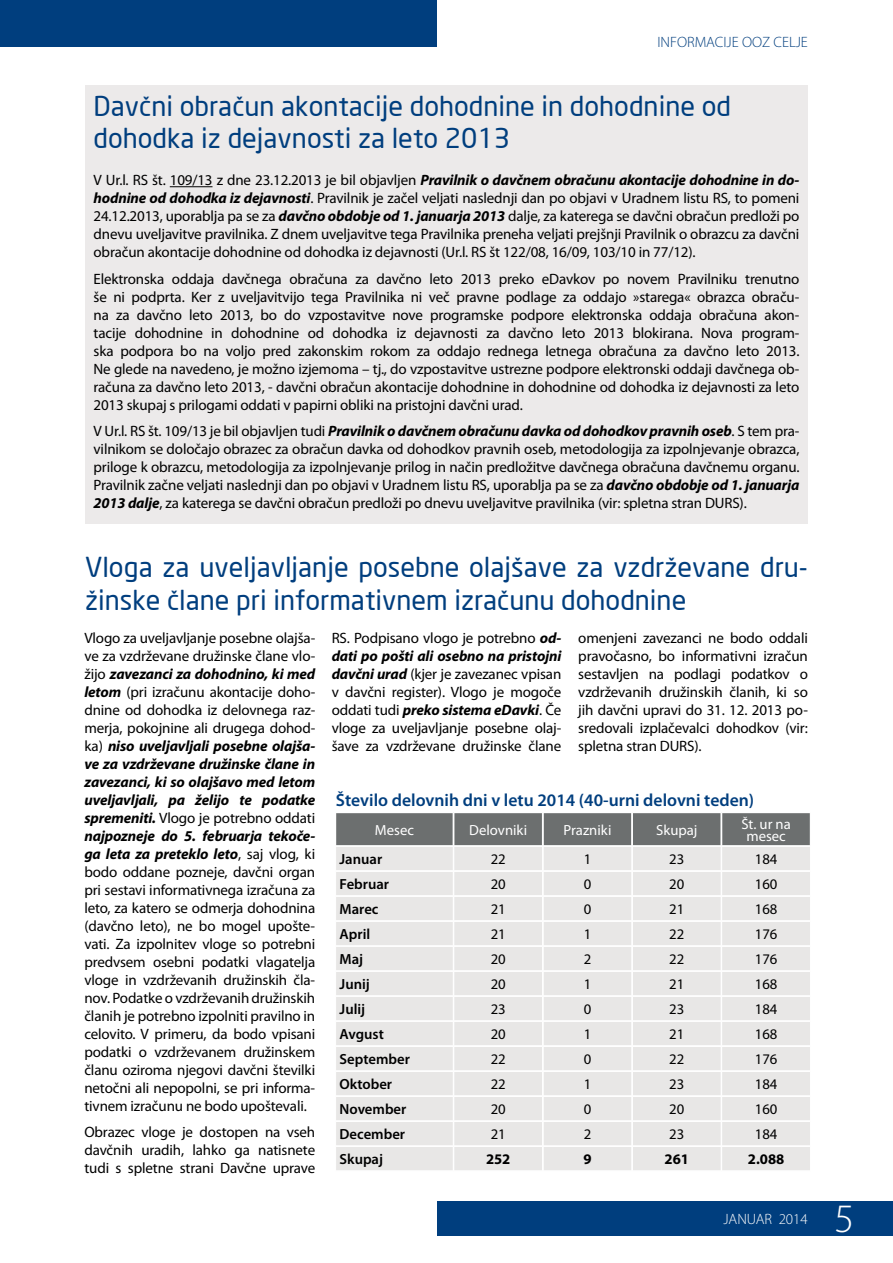
<style>
.page{position:relative;width:893px;height:1263px;background:#fff}
.page>*{position:absolute;margin:0;border:0;box-sizing:border-box;transform-origin:0 0}
.t1{font:300 40.5px "Myriad Pro";color:#fff}
.t2{font:27px/32.4px "S Dlight";color:#003e7e}
.t3{font:600 17.7px "Myriad Pro";color:#003e7e}
.t4{font:15px/18px "Myriad Pro";letter-spacing:-.01em;color:#000;text-align:justify}
.t5{font:300 15px "Myriad Pro";color:#003e7e}
.t6{font:300 15px "Myriad Pro";color:#fff}
.t7{font:14.7px "Myriad Pro";color:#000}
.t8{font:600 14.7px "Myriad Pro";color:#000}
.t9{font:14.7px/11.7px "Myriad Pro";color:#fff;text-align:center}
.t10{font:700 14.7px "Myriad Pro";color:#000}
.s1{font-weight:700;font-style:italic}
</style>
<div class="page">
<div style="left:437px;top:1201px;width:456px;height:34px;background:#003e7e"></div>
<div style="left:0;top:0;width:437px;height:47px;background:#003e7e"></div>
<div style="left:85px;top:85px;width:723px;height:438px;background:#eceaea"></div>
<hr style="left:170px;top:186px;width:42px;height:1px;background:#000">
<svg style="left:336px;top:813px;width:474px;height:357px;background:#dedddd"></svg>
<p class="t5" style="left:657px;top:33px;width:152px">INFORMACIJE OOZ CELJE</p>
<h2 class="t2" style="left:94px;top:90px;width:639px">Davčni obračun akontacije dohodnine in dohodnine od dohodka iz dejavnosti za leto 2013</h2>
<p class="t4" style="left:94px;top:171px;width:707px">V Ur.l. RS št. 109/13 z dne 23.12.2013 je bil objavljen <span class="s1">Pravilnik o davčnem obračunu akontacije dohodnine in do&shy;hodnine od dohodka iz dejavnosti</span>. Pravilnik je začel veljati naslednji dan po objavi v Uradnem listu RS, to pomeni 24.12.2013, uporablja pa se za <span class="s1">davčno obdobje od 1. januarja 2013</span> dalje, za katerega se davčni obračun predloži po dnevu uveljavitve pravilnika. Z dnem uveljavitve tega Pravilnika preneha veljati prejšnji Pravilnik o obrazcu za davčni obračun akontacije dohodnine od dohodka iz dejavnosti (Ur.l. RS št 122/08, 16/09, 103/10 in 77/12).</p>
<p class="t4" style="left:94px;top:269px;width:707px">Elektronska oddaja davčnega obračuna za davčno leto 2013 preko eDavkov po novem Pravilniku trenutno še ni podprta. Ker z uveljavitvijo tega Pravilnika ni več pravne podlage za oddajo »starega« obrazca obraču&shy;na za davčno leto 2013, bo do vzpostavitve nove programske podpore elektronska oddaja obračuna akon&shy;tacije dohodnine in dohodnine od dohodka iz dejavnosti za davčno leto 2013 blokirana. Nova program&shy;ska podpora bo na voljo pred zakonskim rokom za oddajo rednega letnega obračuna za davčno leto 2013.<br>Ne glede na navedeno, je možno izjemoma – tj., do vzpostavitve ustrezne podpore elektronski oddaji davčnega ob&shy;računa za davčno leto 2013, - davčni obračun akontacije dohodnine in dohodnine od dohodka iz dejavnosti za leto 2013 skupaj s prilogami oddati v papirni obliki na pristojni davčni urad.</p>
<p class="t4" style="left:94px;top:422px;width:707px">V Ur.l. RS št. 109/13 je bil objavljen tudi <span class="s1">Pravilnik o davčnem obračunu davka od dohodkov pravnih oseb</span>. S tem pra&shy;vilnikom se določajo obrazec za obračun davka od dohodkov pravnih oseb, metodologija za izpolnjevanje obrazca, priloge k obrazcu, metodologija za izpolnjevanje prilog in način predložitve davčnega obračuna davčnemu organu.<br>Pravilnik začne veljati naslednji dan po objavi v Uradnem listu RS, uporablja pa se za <span class="s1">davčno obdobje od 1. januarja 2013 dalje</span>, za katerega se davčni obračun predloži po dnevu uveljavitve pravilnika (vir: spletna stran DURS).</p>
<h2 class="t2" style="left:85px;top:552px;width:724px">Vloga za uveljavljanje posebne olajšave za vzdrževane dru&shy;žinske člane pri informativnem izračunu dohodnine</h2>
<p class="t4" style="left:332px;top:628px;width:231px">RS. Podpisano vlogo je potrebno <span class="s1">od&shy;dati po pošti ali osebno na pristojni davčni urad</span> (kjer je zavezanec vpisan v davčni register). Vlogo je mogoče oddati tudi <span class="s1">preko sistema eDavki</span>. Če vloge za uveljavljanje posebne olaj&shy;šave za vzdrževane družinske člane</p>
<p class="t4" style="left:578px;top:628px;width:231px">omenjeni zavezanci ne bodo oddali pravočasno, bo informativni izračun sestavljen na podlagi podatkov o vzdrževanih družinskih članih, ki so jih davčni upravi do 31. 12. 2013 po&shy;sredovali izplačevalci dohodkov (vir: spletna stran DURS).</p>
<p class="t3" style="left:336px;top:789px;width:420px">Število delovnih dni v letu 2014 (40-urni delovni teden)</p>
<p class="t9" style="left:375px;top:824px;width:41px">Mesec</p>
<p class="t9" style="left:469px;top:824px;width:59px">Delovniki</p>
<p class="t9" style="left:564px;top:824px;width:49px">Prazniki</p>
<p class="t9" style="left:656px;top:824px;width:43px">Skupaj</p>
<p class="t9" style="left:741px;top:818px;width:51px">Št. ur na mesec</p>
<p class="t8" style="left:340px;top:850px;width:44px">Januar</p>
<p class="t7" style="left:491px;top:850px;width:17px">22</p>
<p class="t7" style="left:584px;top:850px;width:9px">1</p>
<p class="t7" style="left:669px;top:850px;width:17px">23</p>
<p class="t7" style="left:755px;top:850px;width:24px">184</p>
<p class="t8" style="left:340px;top:875px;width:51px">Februar</p>
<p class="t7" style="left:491px;top:875px;width:17px">20</p>
<p class="t7" style="left:584px;top:875px;width:9px">0</p>
<p class="t7" style="left:669px;top:875px;width:17px">20</p>
<p class="t7" style="left:755px;top:875px;width:24px">160</p>
<p class="t8" style="left:340px;top:900px;width:40px">Marec</p>
<p class="t7" style="left:491px;top:900px;width:17px">21</p>
<p class="t7" style="left:584px;top:900px;width:9px">0</p>
<p class="t7" style="left:669px;top:900px;width:17px">21</p>
<p class="t7" style="left:755px;top:900px;width:24px">168</p>
<p class="t8" style="left:340px;top:925px;width:32px">April</p>
<p class="t7" style="left:491px;top:925px;width:17px">21</p>
<p class="t7" style="left:584px;top:925px;width:9px">1</p>
<p class="t7" style="left:669px;top:925px;width:17px">22</p>
<p class="t7" style="left:755px;top:925px;width:24px">176</p>
<p class="t8" style="left:340px;top:950px;width:25px">Maj</p>
<p class="t7" style="left:491px;top:950px;width:17px">20</p>
<p class="t7" style="left:584px;top:950px;width:9px">2</p>
<p class="t7" style="left:669px;top:950px;width:17px">22</p>
<p class="t7" style="left:755px;top:950px;width:24px">176</p>
<p class="t8" style="left:340px;top:975px;width:32px">Junij</p>
<p class="t7" style="left:491px;top:975px;width:17px">20</p>
<p class="t7" style="left:584px;top:975px;width:9px">1</p>
<p class="t7" style="left:669px;top:975px;width:17px">21</p>
<p class="t7" style="left:755px;top:975px;width:24px">168</p>
<p class="t8" style="left:340px;top:1000px;width:27px">Julij</p>
<p class="t7" style="left:491px;top:1000px;width:17px">23</p>
<p class="t7" style="left:584px;top:1000px;width:9px">0</p>
<p class="t7" style="left:669px;top:1000px;width:17px">23</p>
<p class="t7" style="left:755px;top:1000px;width:24px">184</p>
<p class="t8" style="left:340px;top:1025px;width:46px">Avgust</p>
<p class="t7" style="left:491px;top:1025px;width:17px">20</p>
<p class="t7" style="left:584px;top:1025px;width:9px">1</p>
<p class="t7" style="left:669px;top:1025px;width:17px">21</p>
<p class="t7" style="left:755px;top:1025px;width:24px">168</p>
<p class="t8" style="left:340px;top:1050px;width:72px">September</p>
<p class="t7" style="left:491px;top:1050px;width:17px">22</p>
<p class="t7" style="left:584px;top:1050px;width:9px">0</p>
<p class="t7" style="left:669px;top:1050px;width:17px">22</p>
<p class="t7" style="left:755px;top:1050px;width:24px">176</p>
<p class="t8" style="left:340px;top:1075px;width:54px">Oktober</p>
<p class="t7" style="left:491px;top:1075px;width:17px">22</p>
<p class="t7" style="left:584px;top:1075px;width:9px">1</p>
<p class="t7" style="left:669px;top:1075px;width:17px">23</p>
<p class="t7" style="left:755px;top:1075px;width:24px">184</p>
<p class="t8" style="left:340px;top:1100px;width:68px">November</p>
<p class="t7" style="left:491px;top:1100px;width:17px">20</p>
<p class="t7" style="left:584px;top:1100px;width:9px">0</p>
<p class="t7" style="left:669px;top:1100px;width:17px">20</p>
<p class="t7" style="left:755px;top:1100px;width:24px">160</p>
<p class="t8" style="left:340px;top:1125px;width:67px">December</p>
<p class="t7" style="left:491px;top:1125px;width:17px">21</p>
<p class="t7" style="left:584px;top:1125px;width:9px">2</p>
<p class="t7" style="left:669px;top:1125px;width:17px">23</p>
<p class="t7" style="left:755px;top:1125px;width:24px">184</p>
<p class="t8" style="left:340px;top:1150px;width:45px">Skupaj</p>
<p class="t10" style="left:486px;top:1150px;width:26px">252</p>
<p class="t10" style="left:583px;top:1150px;width:10px">9</p>
<p class="t10" style="left:665px;top:1150px;width:26px">261</p>
<p class="t10" style="left:748px;top:1150px;width:38px">2.088</p>
<p class="t4" style="left:84px;top:628px;width:232px">Vlogo za uveljavljanje posebne olajša&shy;ve za vzdrževane družinske člane vlo&shy;žijo <span class="s1">zavezanci za dohodnino, ki med letom</span> (pri izračunu akontacije doho&shy;dnine od dohodka iz delovnega raz&shy;merja, pokojnine ali drugega dohod&shy;ka) <span class="s1">niso uveljavljali posebne olajša&shy;ve za vzdrževane družinske člane in zavezanci, ki so olajšavo med letom uveljavljali, pa želijo te podatke spremeniti.</span> Vlogo je potrebno oddati <span class="s1">najpozneje do 5. februarja tekoče&shy;ga leta za preteklo leto</span>, saj vlog, ki bodo oddane pozneje, davčni organ pri sestavi informativnega izračuna za leto, za katero se odmerja dohodnina (davčno leto), ne bo mogel upošte&shy;vati. Za izpolnitev vloge so potrebni predvsem osebni podatki vlagatelja vloge in vzdrževanih družinskih čla&shy;nov. Podatke o vzdrževanih družinskih članih je potrebno izpolniti pravilno in celovito. V primeru, da bodo vpisani podatki o vzdrževanem družinskem članu oziroma njegovi davčni številki netočni ali nepopolni, se pri informa&shy;tivnem izračunu ne bodo upoštevali.</p>
<p class="t4" style="left:84px;top:1123px;width:232px">Obrazec vloge je dostopen na vseh davčnih uradih, lahko ga natisnete tudi s spletne strani Davčne uprave</p>
<p class="t6" style="left:723px;top:1211px;width:86px">JANUAR 2014</p>
<h1 class="t1" style="left:835px;top:1196px;width:21px">5</h1>
</div>
